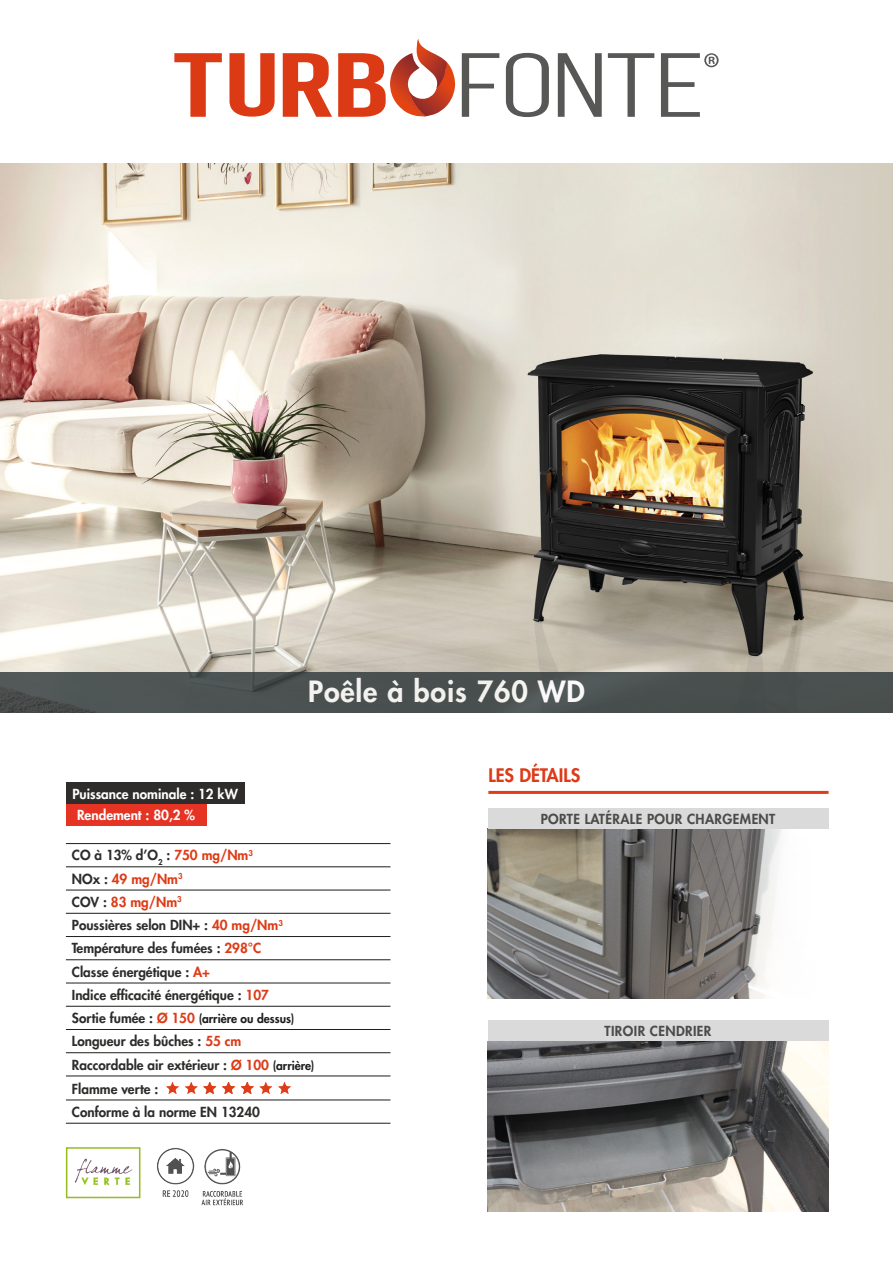
<style>
.page{position:relative;width:893px;height:1263px;background:#fff}
.page>*{position:absolute;margin:0;border:0;box-sizing:border-box;transform-origin:0 0}
.t1{font:800 28.5px "Futura LT";letter-spacing:.03em;color:#fff}
.t2{font:800 18.15px "Futura LT";color:#dd3b17}
.t3{font:800 13.5px "Futura LT";color:#2e2d2c}
.t4{font:800 13.5px "Futura LT";letter-spacing:.03em;color:#4b4b4a}
.Sous-titre_Page_Text{font:800 13.5px "Futura LT";color:#fff}
.t5{font:800 13.5px "Futura LT";color:#dd3b17}
.t6{font:800 12px "Futura LT";color:#1d1d1b}
.s1{color:#dd3b17}
.s2{color:#2e2d2c}
.s3{font-size:13.5px;color:#2e2d2c}
.s4{font-size:13.5px;color:#dd3b17}
.s5{font-size:12px;color:#1d1d1b}
</style>
<div class="page">
<img style="left:0;top:164px;width:893px;height:508px">
<svg style="left:462px;top:53px;width:37px;height:64px"></svg>
<svg style="left:506px;top:53px;width:43px;height:64px"></svg>
<svg style="left:558px;top:53px;width:44px;height:64px"></svg>
<svg style="left:608px;top:53px;width:46px;height:64px"></svg>
<svg style="left:174px;top:53px;width:48px;height:64px"></svg>
<svg style="left:229px;top:53px;width:46px;height:64px"></svg>
<svg style="left:283px;top:53px;width:49px;height:64px"></svg>
<svg style="left:661px;top:53px;width:58px;height:64px"></svg>
<svg style="left:338px;top:39px;width:117px;height:78px"></svg>
<div style="left:66px;top:783px;width:178px;height:21px;background:#2e2d2c"></div>
<div style="left:66px;top:804px;width:140px;height:21px;background:#e63424"></div>
<hr style="left:488px;top:791px;width:341px;height:3px;background:#df3c17">
<div style="left:0;top:672px;width:893px;height:41px;background:#4a504f"></div>
<img style="left:488px;top:828px;width:340px;height:170px">
<img style="left:488px;top:1041px;width:340px;height:170px">
<div style="left:488px;top:1021px;width:340px;height:20px;background:#dadada"></div>
<div style="left:488px;top:808px;width:340px;height:20px;background:#dadada"></div>
<img style="left:74px;top:1158px;width:59px;height:27px">
<div style="left:66px;top:1147px;width:74px;height:51px;border:2px solid #96bc20"></div>
<img style="left:157px;top:1148px;width:37px;height:48px">
<img style="left:202px;top:1149px;width:41px;height:57px">
<hr style="left:66px;top:843px;width:324px;height:1px;background:#1d1d1b">
<hr style="left:66px;top:866px;width:324px;height:1px;background:#1d1d1b">
<hr style="left:66px;top:890px;width:324px;height:1px;background:#1d1d1b">
<hr style="left:66px;top:913px;width:324px;height:1px;background:#1d1d1b">
<hr style="left:66px;top:936px;width:324px;height:1px;background:#1d1d1b">
<hr style="left:66px;top:959px;width:324px;height:1px;background:#1d1d1b">
<hr style="left:66px;top:983px;width:324px;height:1px;background:#1d1d1b">
<hr style="left:66px;top:1006px;width:324px;height:1px;background:#1d1d1b">
<hr style="left:66px;top:1029px;width:324px;height:1px;background:#1d1d1b">
<hr style="left:66px;top:1052px;width:324px;height:1px;background:#1d1d1b">
<hr style="left:66px;top:1075px;width:324px;height:1px;background:#1d1d1b">
<hr style="left:66px;top:1099px;width:324px;height:1px;background:#1d1d1b">
<hr style="left:66px;top:1123px;width:324px;height:1px;background:#1d1d1b">
<svg style="left:166px;top:1082px;width:125px;height:12px"></svg>
<h1 class="t1" style="left:308px;top:673px;width:278px">Poêle à bois 760 WD</h1>
<p class="Sous-titre_Page_Text" style="left:72px;top:785px;width:167px">Puissance nominale : 12 kW</p>
<p class="Sous-titre_Page_Text" style="left:77px;top:806px;width:119px">Rendement : 80,2 %</p>
<p class="t3" style="left:72px;top:846px;width:183px">CO à 13% d’O<sub>2</sub> : <span class="s1">750 mg/Nm</span><sup>3</sup></p>
<p class="t5" style="left:72px;top:870px;width:112px"><span class="s2">NOx :</span> 49 mg/Nm<sup>3</sup></p>
<p class="t5" style="left:72px;top:893px;width:111px"><span class="s2">COV :</span> 83 mg/Nm<sup>3</sup></p>
<p class="t3" style="left:72px;top:916px;width:212px">Poussières selon DIN+ : <span class="s1">40 mg/Nm</span><sup>3</sup></p>
<p class="t3" style="left:72px;top:939px;width:191px">Température des fumées : <span class="s1">298°C</span></p>
<p class="t3" style="left:72px;top:962px;width:140px">Classe énergétique : <span class="s1">A+</span></p>
<p class="t3" style="left:72px;top:986px;width:199px">Indice efficacité énergétique : <span class="s1">107</span></p>
<p class="t6" style="left:72px;top:1010px;width:224px"><span class="s3">Sortie fumée :</span> <span class="s4">Ø 150</span> (arrière ou dessus)</p>
<p class="t3" style="left:72px;top:1032px;width:171px">Longueur des bûches : <span class="s1">55 cm</span></p>
<p class="t3" style="left:72px;top:1055px;width:244px">Raccordable air extérieur : <span class="s1">Ø 100</span> <span class="s5">(arrière)</span></p>
<p class="t3" style="left:72px;top:1080px;width:88px">Flamme verte :</p>
<p class="t3" style="left:72px;top:1103px;width:190px">Conforme à la norme EN 13240</p>
<p class="t2" style="left:488px;top:763px;width:93px">LES DÉTAILS</p>
<p class="t4" style="left:541px;top:809px;width:236px">PORTE LATÉRALE POUR CHARGEMENT</p>
<p class="t4" style="left:605px;top:1022px;width:108px">TIROIR CENDRIER</p>
</div>
